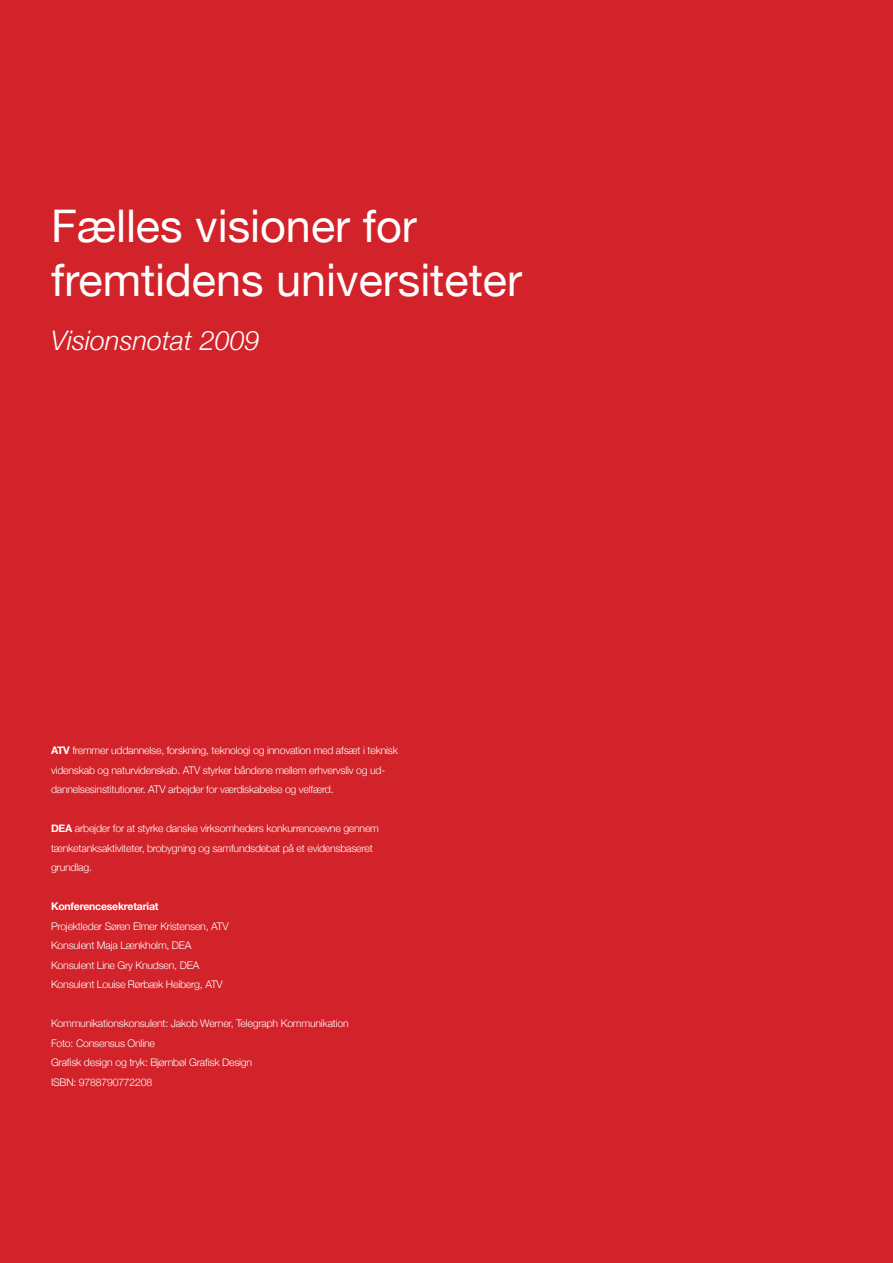
<style>
.page{position:relative;width:893px;height:1263px;background:#d2232a}
.page>*{position:absolute;margin:0;border:0;box-sizing:border-box;transform-origin:0 0}
.t1{font:45px/54px "Helvetica Neue";color:#fff}
.t2{font:italic 300 27px "Helvetica Neue";color:#fff}
.t3{font:300 10.5px/19.5px "Helvetica Neue";letter-spacing:-.02em;color:#fff}
.t4{font:700 10.5px "Helvetica Neue";letter-spacing:-.02em;color:#fff}
.s1{font-weight:700}
</style>
<div class="page">
<h1 class="t1" style="left:51px;top:198px;width:472px">Fælles visioner for fremtidens universiteter</h1>
<h2 class="t2" style="left:51px;top:324px;width:210px">Visionsnotat 2009</h2>
<p class="t3" style="left:51px;top:741px;width:348px"><span class="s1">ATV</span> fremmer uddannelse, forskning, teknologi og innovation med afsæt i teknisk videnskab og naturvidenskab. ATV styrker båndene mellem erhvervsliv og ud&shy;dannelsesinstitutioner. ATV arbejder for værdiskabelse og velfærd.</p>
<p class="t3" style="left:51px;top:819px;width:330px"><span class="s1">DEA</span> arbejder for at styrke danske virksomheders konkurrenceevne gennem tænketanksaktiviteter, brobygning og samfundsdebat på et evidensbaseret grundlag.</p>
<p class="t4" style="left:51px;top:900px;width:109px">Konferencesekretariat</p>
<p class="t3" style="left:51px;top:916px;width:179px">Projektleder Søren Elmer Kristensen, ATV Konsulent Maja Lænkholm, DEA Konsulent Line Gry Knudsen, DEA Konsulent Louise Rørbæk Heiberg, ATV</p>
<p class="t3" style="left:51px;top:1014px;width:299px">Kommunikationskonsulent: Jakob Werner, Telegraph Kommunikation Foto: Consensus Online<br>Grafisk design og tryk: Bjørnbøl Grafisk Design<br>ISBN: 9788790772208</p>
</div>
